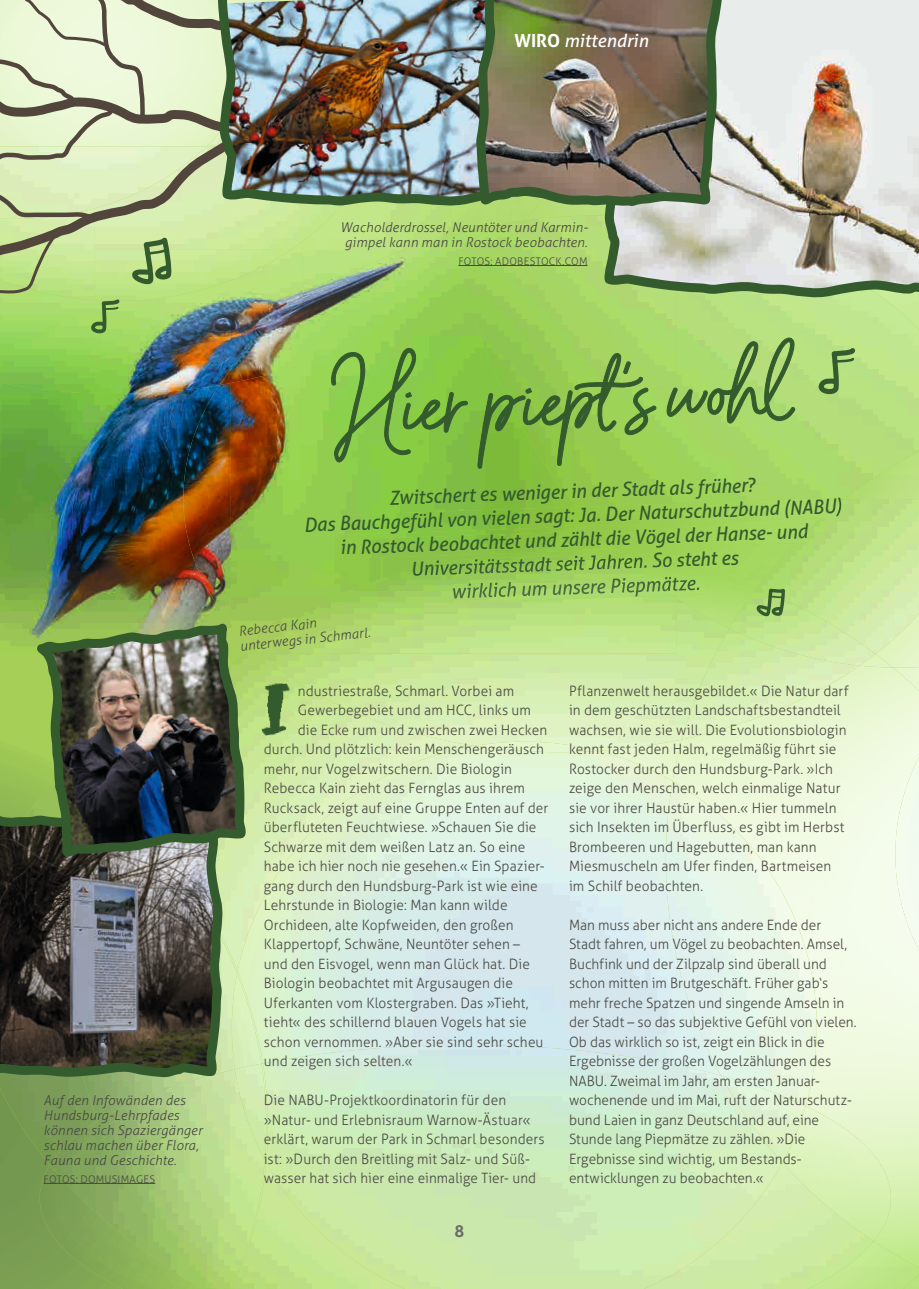
<style>
.page{position:relative;width:919px;height:1289px;background:#fff}
.page>*{position:absolute;margin:0;border:0;box-sizing:border-box;transform-origin:0 0}
.t1{font:79.05px "Barcelony";color:#345b2d}
.t2{font:italic 19.5px/24px "Aller";color:#345b2d;text-align:center;scale:.96 1}
.t3{font:italic 18px "Aller";color:#fff}
.t4{font:700 16.5px "Aller";color:#6d6b67}
.t5{font:300 14.25px/19.5px "Aller";letter-spacing:.005em;color:#4b4943;scale:.96 1}
.t6{font:300 14.25px/19.5px "Aller";letter-spacing:.005em;color:#4b4943;scale:.95 1}
.t7{font:italic 300 13.5px/15px "Aller";letter-spacing:.01em;color:#4b4943}
.t8{font:300 10.5px "Aller";letter-spacing:.015em;color:#4b4943}
.s1{font-weight:700;font-style:normal}
</style>
<div class="page">
<img style="left:444px;top:213px;width:133px;height:21px">
<div style="left:0;top:1164px;width:29px;height:124px;background:#779a51"></div>
<div style="left:0;top:1081px;width:29px;height:83px;background:#749750"></div>
<img style="left:381px;top:410px;width:99px;height:158px">
<img style="left:480px;top:488px;width:36px;height:19px">
<img style="left:231px;top:385px;width:150px;height:201px">
<img style="left:676px;top:305px;width:242px;height:194px">
<img style="left:463px;top:215px;width:213px;height:195px">
<img style="left:516px;top:409px;width:160px;height:98px">
<img style="left:230px;top:234px;width:233px;height:151px">
<img style="left:453px;top:220px;width:72px;height:59px">
<img style="left:249px;top:606px;width:4px;height:41px">
<img style="left:593px;top:526px;width:83px;height:5px">
<img style="left:676px;top:547px;width:80px;height:19px">
<img style="left:616px;top:549px;width:60px;height:5px">
<img style="left:305px;top:507px;width:287px;height:29px">
<img style="left:676px;top:497px;width:165px;height:2px">
<img style="left:576px;top:503px;width:100px;height:21px">
<svg style="left:580px;top:524px;width:12px;height:2px"></svg>
<div style="left:676px;top:499px;width:80px;height:24px;background:#9ed358"></div>
<img style="left:592px;top:512px;width:84px;height:14px">
<div style="left:341px;top:532px;width:117px;height:27px;background:#8ac647"></div>
<img style="left:458px;top:531px;width:158px;height:23px">
<div style="left:676px;top:523px;width:80px;height:24px;background:#9fd358"></div>
<div style="left:597px;top:528px;width:79px;height:21px;background:#97cd4d"></div>
<img style="left:676px;top:550px;width:63px;height:16px">
<img style="left:621px;top:552px;width:55px;height:3px">
<hr style="left:458px;top:265px;width:129px;height:1px;background:#4b4943">
<svg style="left:330px;top:347px;width:138px;height:116px;background:#83c447"></svg>
<svg style="left:477px;top:352px;width:180px;height:136px;background:#8bc24a"></svg>
<svg style="left:666px;top:338px;width:129px;height:86px;background:#a0ce69"></svg>
<img style="left:245px;top:213px;width:133px;height:37px">
<img style="left:245px;top:249px;width:46px;height:52px">
<img style="left:249px;top:653px;width:95px;height:201px">
<img style="left:249px;top:647px;width:4px;height:6px">
<img style="left:465px;top:551px;width:151px;height:3px">
<img style="left:260px;top:628px;width:422px;height:123px">
<img style="left:253px;top:568px;width:423px;height:85px">
<img style="left:676px;top:566px;width:80px;height:62px">
<img style="left:637px;top:568px;width:39px;height:30px">
<img style="left:523px;top:551px;width:34px;height:1px">
<img style="left:413px;top:554px;width:224px;height:22px">
<svg style="left:676px;top:564px;width:11px;height:3px"></svg>
<img style="left:622px;top:555px;width:54px;height:13px">
<img style="left:453px;top:577px;width:219px;height:26px">
<img style="left:648px;top:575px;width:60px;height:20px">
<img style="left:648px;top:576px;width:28px;height:19px">
<img style="left:873px;top:1267px;width:45px;height:21px">
<img style="left:843px;top:451px;width:75px;height:48px">
<img style="left:756px;top:499px;width:162px;height:155px">
<img style="left:820px;top:501px;width:21px;height:17px">
<img style="left:794px;top:530px;width:14px;height:13px">
<img style="left:672px;top:729px;width:50px;height:52px">
<img style="left:873px;top:1167px;width:45px;height:100px">
<img style="left:859px;top:654px;width:33px;height:13px">
<img style="left:682px;top:628px;width:177px;height:111px">
<img style="left:729px;top:588px;width:146px;height:77px">
<img style="left:667px;top:778px;width:5px;height:3px">
<img style="left:290px;top:801px;width:55px;height:243px">
<img style="left:249px;top:854px;width:42px;height:190px">
<img style="left:249px;top:971px;width:14px;height:92px">
<img style="left:474px;top:741px;width:124px;height:11px">
<img style="left:665px;top:781px;width:151px;height:325px">
<div style="left:895px;top:757px;width:23px;height:193px;background:#f3fced"></div>
<img style="left:782px;top:1241px;width:91px;height:47px">
<img style="left:249px;top:1159px;width:14px;height:129px">
<img style="left:782px;top:1106px;width:108px;height:135px">
<img style="left:249px;top:1063px;width:12px;height:96px">
<img style="left:261px;top:1063px;width:8px;height:99px">
<img style="left:721px;top:1075px;width:84px;height:87px">
<img style="left:249px;top:672px;width:49px;height:62px">
<img style="left:253px;top:714px;width:35px;height:25px">
<img style="left:262px;top:673px;width:33px;height:27px">
<svg style="left:813px;top:344px;width:45px;height:54px;background:#9dc670"></svg>
<svg style="left:750px;top:584px;width:38px;height:35px"></svg>
<img style="left:600px;top:0;width:318px;height:305px">
<img style="left:0;top:336px;width:230px;height:745px">
<img style="left:29px;top:531px;width:220px;height:757px">
<svg style="left:0;top:0;width:245px;height:336px;background:#c4d8a4"></svg>
<img style="left:213px;top:0;width:209px;height:213px">
<img style="left:422px;top:0;width:307px;height:213px">
<p class="t3" style="left:514px;top:30px;width:135px"><span class="s1">WIRO</span> mittendrin</p>
<p class="t7" style="left:44px;top:1092px;width:160px">Auf den Infowänden des<br>Hundsburg-Lehrpfades können sich Spaziergänger schlau machen über Flora,<br>Fauna und Geschichte.</p>
<p class="t8" style="left:44px;top:1172px;width:113px">FOTOS: DOMUSIMAGES</p>
<p class="t7" style="left:340px;top:219px;width:249px;text-align:center">Wacholderdrossel, Neuntöter und Karmin&shy;gimpel kann man in Rostock beobachten.</p>
<p class="t8" style="left:458px;top:255px;width:131px">FOTOS: ADOBESTOCK.COM</p>
<h1 class="t1" style="left:334px;top:355px;width:456px;rotate:-2deg">Hier piept's wohl</h1>
<h2 class="t2" style="left:302px;top:488px;width:562px;rotate:-2deg">Zwitschert es weniger in der Stadt als früher?<br>Das Bauchgefühl von vielen sagt: Ja. Der Naturschutzbund (NABU) in Rostock beobachtet und zählt die Vögel der Hanse- und</h2>
<p class="t7" style="left:238px;top:623px;width:132px;rotate:-6deg">Rebecca Kain unterwegs in Schmarl.</p>
<p class="t5" style="left:298px;top:680px;width:227px">ndustriestraße, Schmarl. Vorbei am</p>
<p class="t5" style="left:298px;top:700px;width:244px">Gewerbegebiet und am HCC, links um</p>
<p class="t5" style="left:298px;top:719px;width:261px">die Ecke rum und zwischen zwei Hecken</p>
<p class="t5" style="left:264px;top:739px;width:293px">durch. Und plötzlich: kein Menschengeräusch</p>
<p class="t5" style="left:264px;top:758px;width:260px">mehr, nur Vogelzwitschern. Die Biologin</p>
<p class="t5" style="left:264px;top:778px;width:273px">Rebecca Kain zieht das Fernglas aus ihrem</p>
<p class="t5" style="left:264px;top:797px;width:298px">Rucksack, zeigt auf eine Gruppe Enten auf der</p>
<p class="t5" style="left:264px;top:817px;width:285px">überfluteten Feuchtwiese. »Schauen Sie die</p>
<p class="t5" style="left:264px;top:836px;width:274px">Schwarze mit dem weißen Latz an. So eine</p>
<p class="t5" style="left:264px;top:856px;width:294px">habe ich hier noch nie gesehen.« Ein Spazier-</p>
<p class="t5" style="left:264px;top:875px;width:287px">gang durch den Hundsburg-Park ist wie eine</p>
<p class="t5" style="left:264px;top:895px;width:255px">Lehrstunde in Biologie: Man kann wilde</p>
<p class="t5" style="left:264px;top:914px;width:262px">Orchideen, alte Kopfweiden, den großen</p>
<p class="t5" style="left:264px;top:934px;width:268px">Klappertopf, Schwäne, Neuntöter sehen –</p>
<p class="t5" style="left:264px;top:953px;width:279px">und den Eisvogel, wenn man Glück hat. Die</p>
<p class="t5" style="left:264px;top:973px;width:261px">Biologin beobachtet mit Argusaugen die</p>
<p class="t5" style="left:264px;top:992px;width:277px">Uferkanten vom Klostergraben. Das »Tieht,</p>
<p class="t5" style="left:264px;top:1012px;width:275px">tieht« des schillernd blauen Vogels hat sie</p>
<p class="t5" style="left:264px;top:1031px;width:293px">schon vernommen. »Aber sie sind sehr scheu</p>
<p class="t5" style="left:264px;top:1051px;width:157px">und zeigen sich selten.«</p>
<p class="t5" style="left:264px;top:1090px;width:294px">Die NABU-Projektkoordinatorin für den »Natur- und Erlebnisraum Warnow-Ästuar« erklärt, warum der Park in Schmarl besonders ist: »Durch den Breitling mit Salz- und Süß&shy;wasser hat sich hier eine einmalige Tier- und</p>
<p class="t4" style="left:454px;top:1221px;width:11px">8</p>
<p class="t6" style="left:569px;top:680px;width:296px">Pflanzenwelt herausgebildet.« Die Natur darf in dem geschützten Landschaftsbestandteil wachsen, wie sie will. Die Evolutionsbiologin kennt fast jeden Halm, regelmäßig führt sie Rostocker durch den Hundsburg-Park. »Ich zeige den Menschen, welch einmalige Natur sie vor ihrer Haustür haben.« Hier tummeln sich Insekten im Überfluss, es gibt im Herbst Brombeeren und Hagebutten, man kann Miesmuscheln am Ufer finden, Bartmeisen im Schilf beobachten.</p>
<p class="t5" style="left:569px;top:914px;width:301px">Man muss aber nicht ans andere Ende der<br>Stadt fahren, um Vögel zu beobachten. Amsel, Buchfink und der Zilpzalp sind überall und schon mitten im Brutgeschäft. Früher gab‘s mehr freche Spatzen und singende Amseln in der Stadt – so das subjektive Gefühl von vielen.<br>Ob das wirklich so ist, zeigt ein Blick in die Ergebnisse der großen Vogelzählungen des NABU. Zweimal im Jahr, am ersten Januar&shy;wochenende und im Mai, ruft der Naturschutz&shy;bund Laien in ganz Deutschland auf, eine Stunde lang Piepmätze zu zählen. »Die Ergebnisse sind wichtig, um Bestands&shy;entwicklungen zu beobachten.«</p>
</div>
